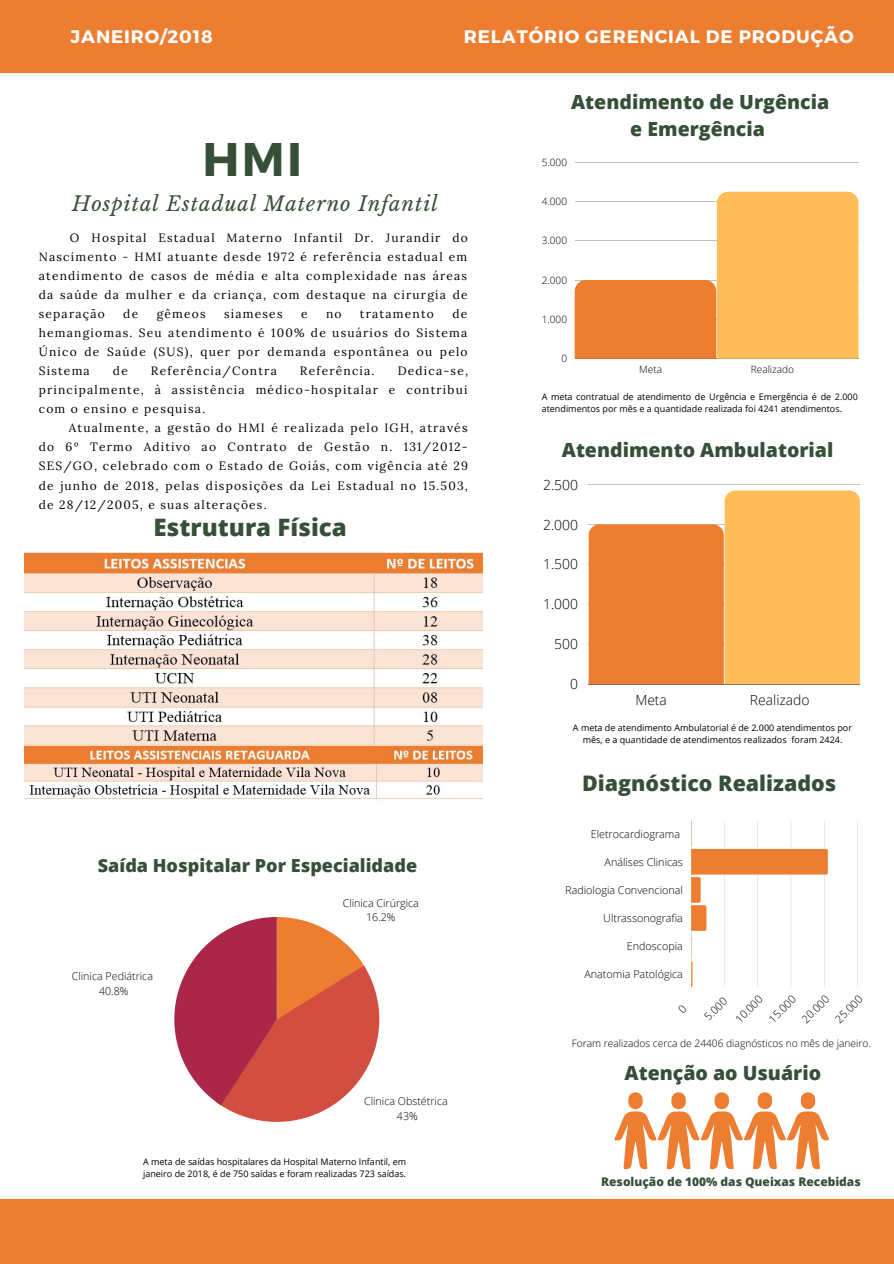
<style>
.page{position:relative;width:894px;height:1264px;background:#fff}
.page>*{position:absolute;margin:0;border:0;box-sizing:border-box;transform-origin:0 0}
.t1{font:700 47.1px "Montserrat";color:#365038}
.t2{font:800 24px "Open Sans";color:#365038}
.t3{font:800 21.45px "Open Sans";color:#365038}
.t4{font:italic 20.1px "Libre Baskerville";letter-spacing:.05em;color:#365038}
.t5{font:800 19.5px/27px "Open Sans";color:#365038;text-align:center}
.t6{font:700 18px "Montserrat";letter-spacing:.05em;color:#fff}
.t7{font:800 18px "Open Sans";color:#365038}
.t8{font:300 13.95px "Open Sans";color:#000}
.t9{font:12px/19px "Lora";letter-spacing:.1em;color:#000;text-align:justify}
.t10{font:800 12px "Open Sans";color:#365038}
.t11{font:300 10.8px "Open Sans";color:#000}
.t12{font:300 10.65px "Open Sans";color:#000}
.t13{font:300 10.2px "Open Sans";color:#000}
.t14{font:300 10.05px "Open Sans";color:#000}
.t15{font:9px/12px "Open Sans";color:#000}
</style>
<div class="page">
<div style="left:0;top:0;width:893px;height:72px;background:#ed7d31"></div>
<div style="left:0;top:1199px;width:893px;height:64px;background:#ed7d31"></div>
<svg style="left:174px;top:917px;width:205px;height:204px"></svg>
<hr style="left:574px;top:162px;width:284px;height:1px;background:#000">
<svg style="left:574px;top:192px;width:284px;height:167px"></svg>
<hr style="left:588px;top:484px;width:271px;height:1px;background:#000">
<hr style="left:588px;top:684px;width:271px;height:1px;background:#000">
<svg style="left:588px;top:490px;width:271px;height:194px;background:#f7a958"></svg>
<hr style="left:690px;top:820px;width:1px;height:167px;background:#000">
<hr style="left:857px;top:820px;width:1px;height:167px;background:#000">
<svg style="left:691px;top:820px;width:136px;height:167px"></svg>
<svg style="left:614px;top:1092px;width:214px;height:77px"></svg>
<img style="left:24px;top:551px;width:458px;height:249px">
<p class="t6" style="left:71px;top:25px;width:144px">JANEIRO/2018</p>
<p class="t6" style="left:463px;top:25px;width:391px">RELATÓRIO GERENCIAL DE PRODUÇÃO</p>
<p class="t1" style="left:202px;top:128px;width:101px">HMI</p>
<p class="t4" style="left:72px;top:191px;width:367px">Hospital Estadual Materno Infantil</p>
<p class="t9" style="left:39px;top:228px;width:430px;text-indent:31px">O Hospital Estadual Materno Infantil Dr. Jurandir do Nascimento - HMI atuante desde 1972 é referência estadual em atendimento de casos de média e alta complexidade nas áreas da saúde da mulher e da criança, com destaque na cirurgia de separação</p>
<p class="t9" style="left:123px;top:304px;width:16px">de</p>
<p class="t9" style="left:157px;top:304px;width:50px">gêmeos</p>
<p class="t9" style="left:224px;top:304px;width:60px">siameses</p>
<p class="t9" style="left:301px;top:304px;width:8px">e</p>
<p class="t9" style="left:326px;top:304px;width:17px">no</p>
<p class="t9" style="left:360px;top:304px;width:75px">tratamento</p>
<p class="t9" style="left:39px;top:304px;width:430px;text-indent:413px">de hemangiomas. Seu atendimento é 100% de usuários do Sistema Único de Saúde (SUS), quer por demanda espontânea ou pelo Sistema</p>
<p class="t9" style="left:113px;top:361px;width:16px">de</p>
<p class="t9" style="left:151px;top:361px;width:127px">Referência/Contra</p>
<p class="t9" style="left:300px;top:361px;width:76px">Referência.</p>
<p class="t9" style="left:39px;top:361px;width:431px;text-indent:359px">Dedica-se, principalmente, à assistência médico-hospitalar e contribui com o ensino e pesquisa.</p>
<p class="t9" style="left:39px;top:418px;width:430px;text-indent:30px">Atualmente, a gestão do HMI é realizada pelo IGH, através do 6º Termo Aditivo ao Contrato de Gestão n. 131/2012- SES/GO, celebrado com o Estado de Goiás, com vigência até 29 de junho de 2018, pelas disposições da Lei Estadual no 15.503, de 28/12/2005, e suas alterações.</p>
<p class="t2" style="left:153px;top:510px;width:195px">Estrutura Física</p>
<p class="t7" style="left:98px;top:852px;width:321px">Saída Hospitalar Por Especialidade</p>
<p class="t12" style="left:72px;top:968px;width:83px">Clinica Pediátrica</p>
<p class="t12" style="left:99px;top:983px;width:31px">40.8%</p>
<p class="t12" style="left:342px;top:895px;width:78px">Clinica Cirúrgica</p>
<p class="t12" style="left:366px;top:910px;width:31px">16.2%</p>
<p class="t12" style="left:364px;top:1093px;width:85px">Clinica Obstétrica</p>
<p class="t12" style="left:397px;top:1108px;width:22px">43%</p>
<p class="t15" style="left:143px;top:1155px;width:264px">A meta de saídas hospitalares da Hospital Materno Infantil, em</p>
<p class="t15" style="left:143px;top:1167px;width:264px">janeiro de 2018, é de 750 saídas e foram realizadas 723 saídas.</p>
<p class="t5" style="left:571px;top:88px;width:259px">Atendimento de Urgência e Emergência</p>
<p class="t14" style="left:541px;top:155px;width:27px">5.000</p>
<p class="t14" style="left:541px;top:194px;width:27px">4.000</p>
<p class="t14" style="left:541px;top:233px;width:27px">3.000</p>
<p class="t14" style="left:541px;top:273px;width:27px">2.000</p>
<p class="t14" style="left:541px;top:312px;width:27px">1.000</p>
<p class="t14" style="left:561px;top:351px;width:7px">0</p>
<p class="t14" style="left:639px;top:362px;width:24px">Meta</p>
<p class="t14" style="left:750px;top:362px;width:45px">Realizado</p>
<p class="t15" style="left:541px;top:390px;width:317px">A meta contratual de atendimento de Urgência e Emergência é de 2.000 atendimentos por mês e a quantidade realizada foi 4241 atendimentos.</p>
<p class="t5" style="left:561px;top:436px;width:273px">Atendimento Ambulatorial</p>
<p class="t8" style="left:543px;top:474px;width:36px">2.500</p>
<p class="t8" style="left:543px;top:514px;width:36px">2.000</p>
<p class="t8" style="left:543px;top:554px;width:36px">1.500</p>
<p class="t8" style="left:543px;top:594px;width:36px">1.000</p>
<p class="t8" style="left:554px;top:634px;width:25px">500</p>
<p class="t8" style="left:570px;top:674px;width:9px">0</p>
<p class="t8" style="left:635px;top:689px;width:33px">Meta</p>
<p class="t8" style="left:749px;top:689px;width:61px">Realizado</p>
<p class="t15" style="left:572px;top:721px;width:280px;text-align:center">A meta de atendimento Ambulatorial é de 2.000 atendimentos por mês, e a quantidade de atendimentos realizados foram 2424.</p>
<p class="t3" style="left:582px;top:768px;width:255px">Diagnóstico Realizados</p>
<p class="t11" style="left:590px;top:826px;width:91px">Eletrocardiograma</p>
<p class="t11" style="left:604px;top:854px;width:80px">Análises Clinicas</p>
<p class="t11" style="left:565px;top:882px;width:119px">Radiologia Convencional</p>
<p class="t11" style="left:603px;top:910px;width:81px">Ultrassonografia</p>
<p class="t11" style="left:626px;top:938px;width:58px">Endoscopia</p>
<p class="t11" style="left:584px;top:966px;width:100px">Anatomia Patológica</p>
<p class="t11" style="left:731px;top:1015px;width:23px;rotate:-45deg">10.0</p>
<p class="t11" style="left:765px;top:1015px;width:23px;rotate:-45deg">15.0</p>
<p class="t11" style="left:798px;top:1015px;width:23px;rotate:-45deg">20.0</p>
<p class="t11" style="left:831px;top:1015px;width:23px;rotate:-45deg">25.0</p>
<p class="t13" style="left:571px;top:1036px;width:300px">Foram realizados cerca de 24406 diagnósticos no mês de janeiro.</p>
<p class="t5" style="left:624px;top:1059px;width:198px">Atenção ao Usuário</p>
<p class="t10" style="left:601px;top:1172px;width:261px">Resolução de 100% das Queixas Recebidas</p>
</div>
